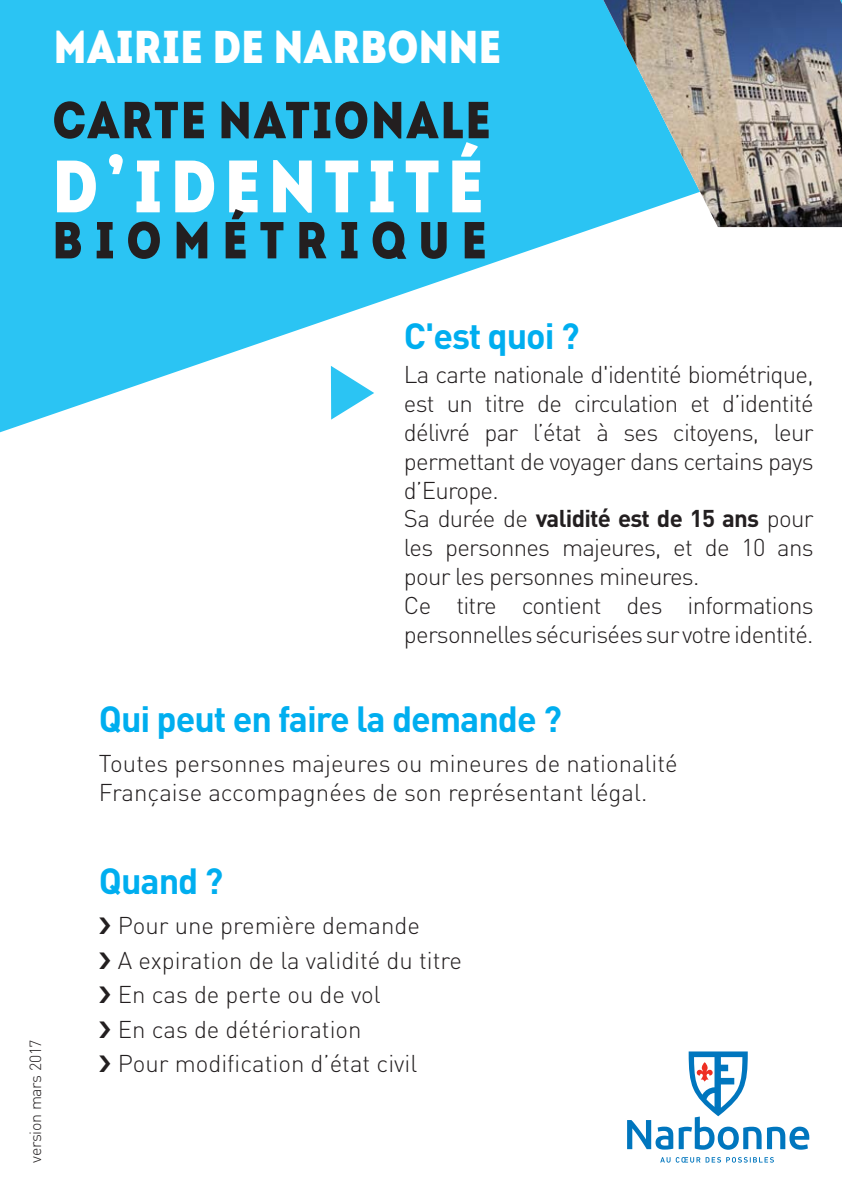
<style>
.page{position:relative;width:842px;height:1191px;background:#fff}
.page>*{position:absolute;margin:0;border:0;box-sizing:border-box;transform-origin:0 0}
.t1{font:74px "Intro Cond Black Free";letter-spacing:.11em;color:#fff}
.t2{font:52px "Intro Cond Black Free";letter-spacing:.04em;color:#231f20}
.t3{font:52px "Intro Cond Black Free";letter-spacing:.23em;color:#231f20}
.t4{font:46px "Intro Cond Black Free";letter-spacing:.01em;color:#fff}
.t5{font:700 36px "DIN";letter-spacing:-.03em;color:#00aeef}
.t6{font:300 24px/28.8px "DIN Pro";letter-spacing:-.03em;color:#231f20}
.t7{font:300 24px/34.4px "DIN Pro";color:#231f20}
.t8{font:300 16px "DIN";letter-spacing:-.02em;color:#231f20}
.s1{font-weight:700}
</style>
<div class="page">
<svg style="left:0;top:0;width:842px;height:433px;fill:#2bc4f3"></svg>
<img style="left:603px;top:0;width:239px;height:227px">
<svg style="left:331px;top:366px;width:43px;height:53px"></svg>
<svg style="left:660px;top:1157px;width:10px;height:5px"></svg>
<svg style="left:676px;top:1157px;width:98px;height:5px"></svg>
<svg style="left:627px;top:1051px;width:182px;height:98px"></svg>
<h3 class="t4" style="left:54px;top:15px;width:449px">MAIRIE DE NARBONNE</h3>
<h2 class="t2" style="left:53px;top:85px;width:440px">CARTE NATIONALE</h2>
<h1 class="t1" style="left:53px;top:136px;width:47px">D</h1>
<h1 class="t1" style="left:106px;top:90px;width:21px">,</h1>
<h1 class="t1" style="left:134px;top:136px;width:352px">IDENTITÉ</h1>
<h2 class="t3" style="left:53px;top:205px;width:436px">BIOMÉTRIQUE</h2>
<p class="t8" style="left:26px;top:1162px;width:125px;rotate:-90deg">version mars 2017</p>
<h3 class="t5" style="left:404px;top:312px;width:177px">C'est quoi ?</h3>
<p class="t6" style="left:404px;top:359px;width:411px">La carte nationale d'identité biométrique, est un titre de circulation et d’identité délivré par l’état à ses citoyens, leur permettant de voyager dans certains pays d’Europe.<br>Sa durée de <span class="s1">validité est de 15 ans</span> pour les personnes majeures, et de 10 ans pour les personnes mineures.<br>Ce titre contient des informations personnelles sécurisées sur votre identité.</p>
<h3 class="t5" style="left:99px;top:695px;width:464px">Qui peut en faire la demande ?</h3>
<p class="t7" style="left:99px;top:748px;width:580px;line-height:28.8px">Toutes personnes majeures ou mineures de nationalité<br>Française accompagnées de son représentant légal.</p>
<h3 class="t5" style="left:99px;top:857px;width:126px">Quand ?</h3>
<p class="t7" style="left:118px;top:907px;width:346px">Pour une première demande<br>A expiration de la validité du titre<br>En cas de perte ou de vol<br>En cas de détérioration<br>Pour modification d’état civil</p>
</div>
